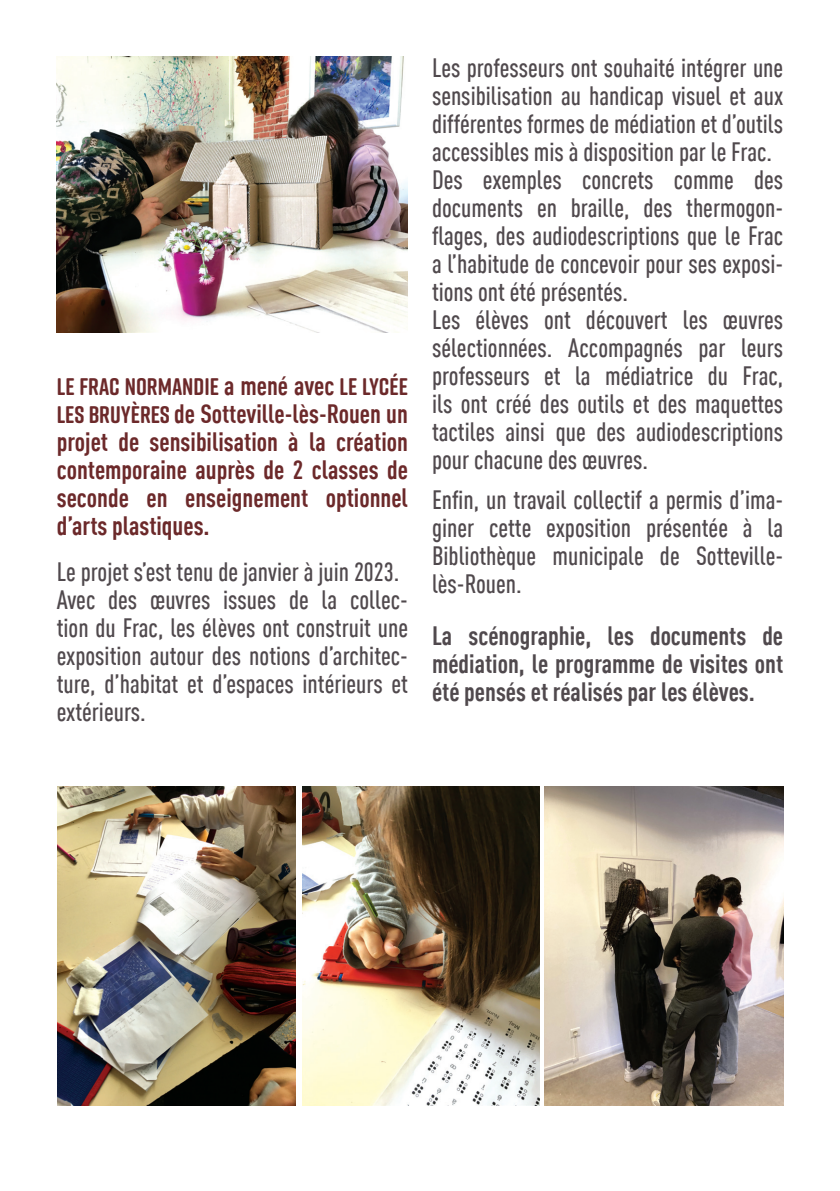
<style>
.page{position:relative;width:840px;height:1191px;background:#fff}
.page>*{position:absolute;margin:0;border:0;box-sizing:border-box;transform-origin:0 0}
.t1{font:500 condensed 26px/28px "DINOT";color:#50494d}
.t2{font:700 condensed 26px/28px "DINOT";color:#6c292a;text-align:justify}
.t3{font:700 condensed 26px/28px "DINOT";color:#50494d;text-align:justify}
.t4{font:700 24px "Rift Soft";color:#6c292a}
.s1{font-family:"DINOT";font-stretch:condensed;font-size:26px}
.s2{font-family:"Rift Soft";font-stretch:normal;font-size:24px}
</style>
<div class="page">
<img style="left:57px;top:57px;width:351px;height:275px">
<img style="left:302px;top:787px;width:237px;height:318px">
<img style="left:57px;top:787px;width:239px;height:318px">
<img style="left:544px;top:787px;width:238px;height:318px">
<p class="t4" style="left:57px;top:369px;width:352px">LE FRAC NORMANDIE <span class="s1">a mené avec</span> LE LYCÉE</p>
<p class="t2" style="left:57px;top:399px;width:352px"><span class="s2">LES BRUYÈRES</span> de Sotteville-lès-Rouen un projet de sensibilisation à la création contemporaine auprès de 2 classes de seconde en enseignement optionnel d’arts plastiques.</p>
<p class="t1" style="left:57px;top:557px;width:352px">Le projet s’est tenu de janvier à juin 2023.<br>Avec des œuvres issues de la collec&shy;tion du Frac, les élèves ont construit une exposition autour des notions d’architec&shy;ture, d’habitat et d’espaces intérieurs et extérieurs.</p>
<p class="t1" style="left:432px;top:53px;width:352px">Les professeurs ont souhaité intégrer une sensibilisation au handicap visuel et aux différentes formes de médiation et d’outils accessibles mis à disposition par le Frac.<br>Des exemples concrets comme des documents en braille, des thermogon&shy;flages, des audiodescriptions que le Frac a l’habitude de concevoir pour ses exposi&shy;tions ont été présentés.<br>Les élèves ont découvert les œuvres sélectionnées. Accompagnés par leurs professeurs et la médiatrice du Frac, ils ont créé des outils et des maquettes tactiles ainsi que des audiodescriptions pour chacune des œuvres.</p>
<p class="t1" style="left:432px;top:485px;width:352px;text-align:justify">Enfin, un travail collectif a permis d’ima&shy;giner cette exposition présentée à la Bibliothèque municipale de Sotteville&shy;lès-Rouen.</p>
<p class="t3" style="left:432px;top:621px;width:352px">La scénographie, les documents de médiation, le programme de visites ont été pensés et réalisés par les élèves.</p>
</div>
